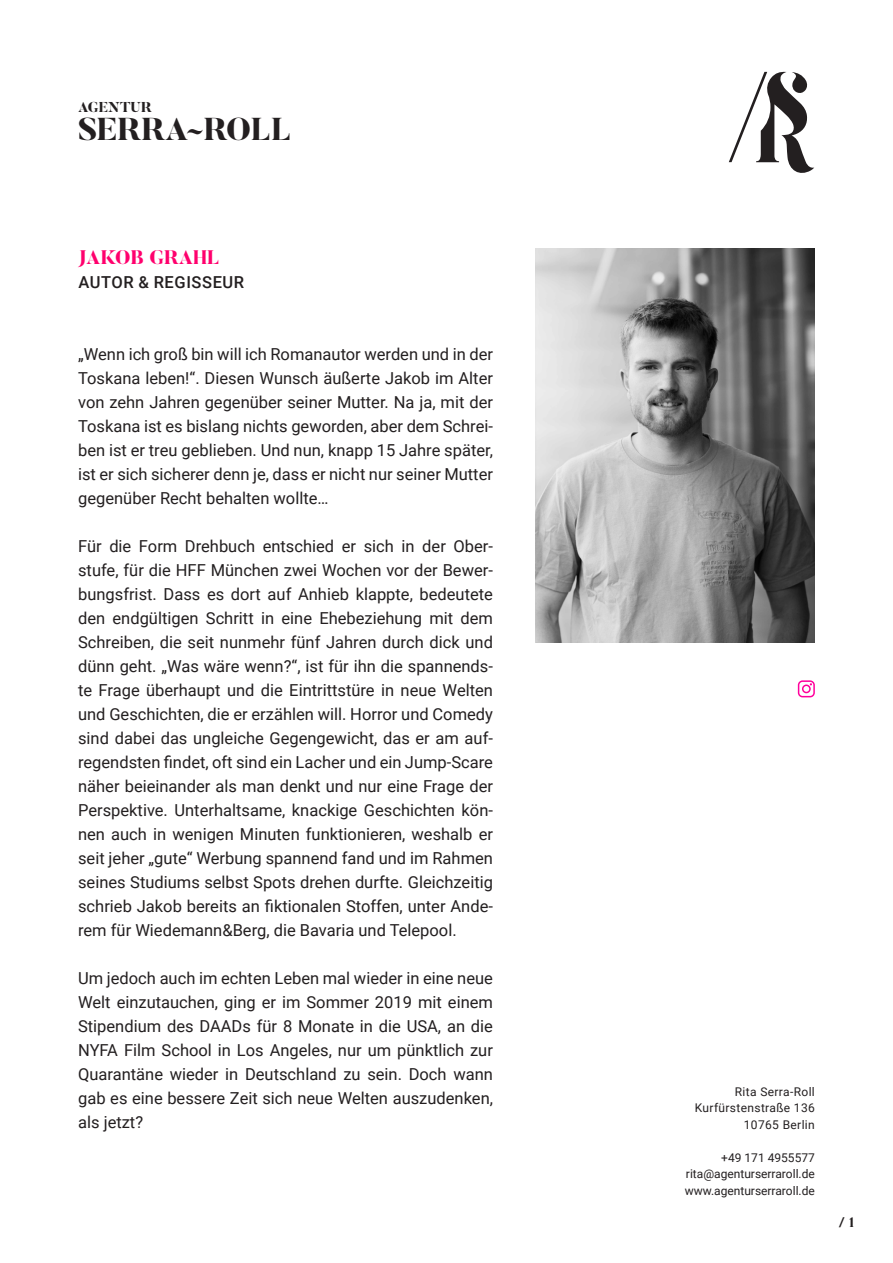
<style>
.page{position:relative;width:893px;height:1263px;background:#fff}
.page>*{position:absolute;margin:0;border:0;box-sizing:border-box;transform-origin:0 0}
.t1{font:800 31.5px "Butler";letter-spacing:-.01em;color:#231f20}
.t2{font:800 19.5px "Butler";color:#ff006d}
.t3{font:16.5px/24px "Roboto";color:#231f20;text-align:justify}
.t4{font:500 16.5px "Roboto";letter-spacing:.035em;color:#231f20}
.t5{font:800 14.25px "Butler";color:#231f20}
.t6{font:800 13.5px "Butler";color:#231f20}
.t7{font:12px/16.5px "Roboto";color:#231f20;text-align:justify}
.t8{font:12px/16.5px "Roboto";letter-spacing:.03em;color:#231f20;text-align:right}
</style>
<div class="page">
<img style="left:535px;top:249px;width:280px;height:393px">
<svg style="left:729px;top:72px;width:85px;height:101px"></svg>
<svg style="left:798px;top:680px;width:17px;height:17px"></svg>
<p class="t5" style="left:78px;top:98px;width:75px">AGENTUR</p>
<h1 class="t1" style="left:78px;top:109px;width:215px">SERRA~ROLL</h1>
<p class="t2" style="left:78px;top:245px;width:143px">JAKOB GRAHL</p>
<p class="t4" style="left:78px;top:271px;width:167px">AUTOR &amp; REGISSEUR</p>
<p class="t3" style="left:78px;top:342px;width:416px">„Wenn ich groß bin will ich Romanautor werden und in der Toskana leben!“. Diesen Wunsch äußerte Jakob im Alter von zehn Jahren gegenüber seiner Mutter. Na ja, mit der Toskana ist es bislang nichts geworden, aber dem Schrei&shy;ben ist er treu geblieben. Und nun, knapp 15 Jahre später, ist er sich sicherer denn je, dass er nicht nur seiner Mutter gegenüber Recht behalten wollte…</p>
<p class="t3" style="left:78px;top:534px;width:416px">Für die Form Drehbuch entschied er sich in der Ober&shy;stufe, für die HFF München zwei Wochen vor der Bewer&shy;bungsfrist. Dass es dort auf Anhieb klappte, bedeutete den endgültigen Schritt in eine Ehebeziehung mit dem Schreiben, die seit nunmehr fünf Jahren durch dick und dünn geht. „Was wäre wenn?“, ist für ihn die spannends&shy;te Frage überhaupt und die Eintrittstüre in neue Welten und Geschichten, die er erzählen will. Horror und Comedy sind dabei das ungleiche Gegengewicht, das er am auf&shy;regendsten findet, oft sind ein Lacher und ein Jump-Scare näher beieinander als man denkt und nur eine Frage der Perspektive. Unterhaltsame, knackige Geschichten kön&shy;nen auch in wenigen Minuten funktionieren, weshalb er seit jeher „gute“ Werbung spannend fand und im Rahmen seines Studiums selbst Spots drehen durfte. Gleichzeitig schrieb Jakob bereits an fiktionalen Stoffen, unter Ande&shy;rem für Wiedemann&amp;Berg, die Bavaria und Telepool.</p>
<p class="t3" style="left:78px;top:966px;width:416px">Um jedoch auch im echten Leben mal wieder in eine neue Welt einzutauchen, ging er im Sommer 2019 mit einem Stipendium des DAADs für 8 Monate in die USA, an die NYFA Film School in Los Angeles, nur um pünktlich zur Quarantäne wieder in Deutschland zu sein. Doch wann gab es eine bessere Zeit sich neue Welten auszudenken, als jetzt?</p>
<p class="t8" style="left:695px;top:1083px;width:122px">Rita Serra-Roll<br>Kurfürstenstraße 136<br>10765 Berlin</p>
<p class="t7" style="left:685px;top:1149px;width:132px;text-indent:37px">+49 171 4955577 rita@agenturserraroll.de www.agenturserraroll.de</p>
<p class="t6" style="left:839px;top:1214px;width:17px">/ 1</p>
</div>
